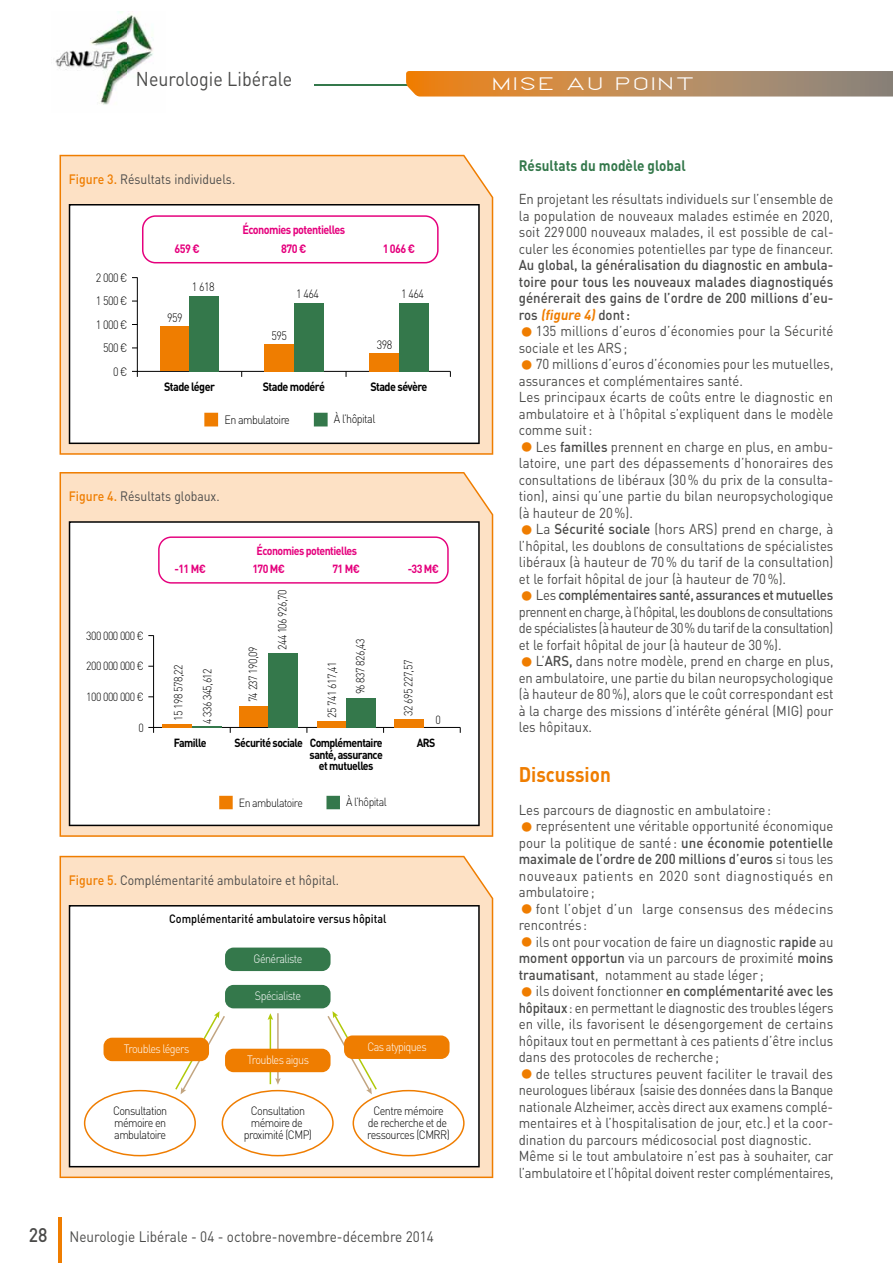
<style>
.page{position:relative;width:893px;height:1263px;background:#fff}
.page>*{position:absolute;margin:0;border:0;box-sizing:border-box;transform-origin:0 0}
.t1{font:700 21px "DINOT";color:#ef7d00;scale:.9 1}
.t2{font:19.8px "DINOT";color:#4a4a49;scale:.9 1}
.t3{font:18px "DIAMANTE";letter-spacing:.2em;color:#fff;scale:1.2 1}
.t4{font:15px "DINOT";color:#4a4a49;scale:.9 1}
.t5{font:700 15px "DINOT";color:#34784b;scale:.9 1}
.t6{font:14.25px/16.5px "DINOT";color:#4a4a49;text-align:justify;scale:.92 1}
.t7{font:14.25px/16.5px "DINOT";color:#4a4a49;text-align:justify;scale:.93 1}
.t8{font:500 14.25px/16.5px "DINOT";letter-spacing:.005em;color:#4a4a49;text-align:justify;scale:.92 1}
.t9{font:14.25px/16.5px "DINOT";letter-spacing:.02em;color:#4a4a49;scale:.94 1}
.t10{font:13.5px "DINOT";color:#4a4a49;scale:.9 1}
.t11{font:300 12px/12px "DINOT";letter-spacing:-.05em;color:#000;text-align:center;scale:.9 1}
.t12{font:300 12px "DINOT";letter-spacing:-.05em;color:#fff;scale:.9 1}
.t13{font:500 12px "DINOT";color:#000;scale:.9 1}
.t14{font:700 12px "DINOT";letter-spacing:-.05em;color:#e5007d;scale:.9 1}
.t15{font:700 12px "DINOT";letter-spacing:-.05em;color:#000;scale:.9 1}
.t16{font:300 11.7px "DINOT";letter-spacing:-.05em;color:#000;scale:.9 1}
.t17{font:700 11.7px "DINOT";letter-spacing:-.05em;color:#000;scale:.9 1}
.t18{font:700 11.7px "DINOT";letter-spacing:-.05em;color:#e5007d;scale:.9 1}
.s1{font-weight:500;color:#ef7d00}
.s2{font-weight:500;font-size:19.5px}
.s3{font-weight:700;color:#ef7d00}
.s4{color:#ef7d00}
.s5{font-weight:500}
</style>
<div class="page">
<svg style="left:60px;top:155px;width:433px;height:300px;background:#fbdab9"></svg>
<svg style="left:60px;top:472px;width:433px;height:365px;background:#fbdab9"></svg>
<svg style="left:60px;top:856px;width:433px;height:322px;background:#fad9b8"></svg>
<svg style="left:69px;top:204px;width:411px;height:240px"></svg>
<svg style="left:69px;top:521px;width:411px;height:305px"></svg>
<svg style="left:69px;top:905px;width:411px;height:262px"></svg>
<hr style="left:58px;top:1218px;width:3px;height:45px;background:#ef7d00">
<hr style="left:314px;top:84px;width:519px;height:2px;background:#34784b">
<img style="left:55px;top:11px;width:98px;height:94px">
<svg style="left:406px;top:71px;width:487px;height:26px;background:#be8c58"></svg>
<h2 class="t2" style="left:136px;top:65px;width:175px">Neurologie Libérale</h2>
<p class="t3" style="left:493px;top:74px;width:168px">MISE AU POINT</p>
<p class="t10" style="left:69px;top:170px;width:186px"><span class="s1">Figure 3.</span> Résultats individuels.</p>
<p class="t14" style="left:243px;top:221px;width:116px">Économies potentielles</p>
<p class="t11" style="left:96px;top:265px;width:37px;line-height:23.4px;text-align:right">2 000 €<br>1 500 €<br>1 000 €<br>500 €<br>0 €</p>
<p class="t14" style="left:174px;top:240px;width:30px">659 €</p>
<p class="t14" style="left:281px;top:240px;width:30px">870 €</p>
<p class="t14" style="left:383px;top:240px;width:38px">1 066 €</p>
<p class="t11" style="left:167px;top:311px;width:19px">959</p>
<p class="t11" style="left:192px;top:280px;width:27px">1 618</p>
<p class="t11" style="left:296px;top:287px;width:27px">1 464</p>
<p class="t11" style="left:272px;top:329px;width:19px">595</p>
<p class="t11" style="left:401px;top:287px;width:27px">1 464</p>
<p class="t11" style="left:377px;top:338px;width:19px">398</p>
<p class="t15" style="left:164px;top:379px;width:58px">Stade léger</p>
<p class="t15" style="left:263px;top:379px;width:70px">Stade modéré</p>
<p class="t15" style="left:370px;top:379px;width:65px">Stade sévère</p>
<p class="t11" style="left:224px;top:413px;width:74px">En ambulatoire</p>
<p class="t11" style="left:334px;top:412px;width:48px">À l’hôpital</p>
<p class="t10" style="left:69px;top:487px;width:169px"><span class="s1">Figure 4.</span> Résultats globaux.</p>
<p class="t18" style="left:257px;top:542px;width:113px">Économies potentielles</p>
<p class="t16" style="left:86px;top:627px;width:66px">300 000 000 €</p>
<p class="t16" style="left:86px;top:658px;width:66px">200 000 000 €</p>
<p class="t16" style="left:86px;top:689px;width:66px">100 000 000 €</p>
<p class="t16" style="left:139px;top:719px;width:8px">0</p>
<p class="t18" style="left:174px;top:561px;width:37px">-11 M€</p>
<p class="t18" style="left:252px;top:561px;width:38px">170 M€</p>
<p class="t18" style="left:332px;top:561px;width:32px">71 M€</p>
<p class="t18" style="left:408px;top:561px;width:37px">-33 M€</p>
<p class="t16" style="left:170px;top:720px;width:64px;rotate:-90deg">15 198 578,22</p>
<p class="t16" style="left:199px;top:724px;width:64px;rotate:-90deg">4 336 345,612</p>
<p class="t17" style="left:174px;top:735px;width:38px">Famille</p>
<p class="t16" style="left:245px;top:702px;width:64px;rotate:-90deg">74 237 190,09</p>
<p class="t16" style="left:274px;top:650px;width:69px;rotate:-90deg">244 106 926,70</p>
<p class="t16" style="left:324px;top:718px;width:64px;rotate:-90deg">25 741 617,41</p>
<p class="t16" style="left:352px;top:694px;width:64px;rotate:-90deg">96 837 826,43</p>
<p class="t17" style="left:235px;top:735px;width:166px">Sécurité sociale Complémentaire</p>
<p class="t17" style="left:310px;top:746px;width:83px">santé, assurance</p>
<p class="t17" style="left:319px;top:758px;width:62px">et mutuelles</p>
<p class="t16" style="left:239px;top:795px;width:73px">En ambulatoire</p>
<p class="t16" style="left:346px;top:794px;width:47px">À l’hôpital</p>
<p class="t16" style="left:400px;top:716px;width:64px;rotate:-90deg">32 695 227,57</p>
<p class="t16" style="left:436px;top:712px;width:8px">0</p>
<p class="t17" style="left:417px;top:735px;width:22px">ARS</p>
<p class="t10" style="left:69px;top:871px;width:302px"><span class="s1">Figure 5.</span> Complémentarité ambulatoire et hôpital.</p>
<p class="t13" style="left:169px;top:910px;width:243px">Complémentarité ambulatoire versus hôpital</p>
<p class="t12" style="left:254px;top:950px;width:56px">Généraliste</p>
<p class="t12" style="left:255px;top:988px;width:53px">Spécialiste</p>
<p class="t12" style="left:124px;top:1041px;width:74px">Troubles légers</p>
<p class="t12" style="left:367px;top:1038px;width:67px">Cas atypiques</p>
<p class="t12" style="left:247px;top:1052px;width:70px">Troubles aigus</p>
<p class="t11" style="left:113px;top:1104px;width:62px;text-align:justify">Consultation mémoire en ambulatoire</p>
<p class="t11" style="left:244px;top:1104px;width:77px">Consultation mémoire de proximité (CMP)</p>
<p class="t11" style="left:367px;top:1104px;width:93px">Centre mémoire de recherche et de ressources (CMRR)</p>
<p class="t4" style="left:29px;top:1226px;width:451px"><span class="s2">28</span> Neurologie Libérale - 04 - octobre-novembre-décembre 2014</p>
<p class="t5" style="left:519px;top:156px;width:187px">Résultats du modèle global</p>
<p class="t6" style="left:519px;top:190px;width:344px">En projetant les résultats individuels sur l’ensemble de la population de nouveaux malades estimée en 2020, soit 229 000 nouveaux malades, il est possible de cal&shy;culer les économies potentielles par type de financeur.</p>
<p class="t8" style="left:519px;top:256px;width:344px">Au global, la généralisation du diagnostic en ambula&shy;toire pour tous les nouveaux malades diagnostiqués générerait des gains de l’ordre de 200 millions d’eu&shy;ros <span class="s3">(figure 4)</span>dont :</p>
<p class="t6" style="left:519px;top:322px;width:344px"><span class="s4">•</span> 135 millions d’euros d’économies pour la Sécurité sociale et les ARS ;</p>
<p class="t6" style="left:519px;top:355px;width:344px;text-align:left"><span class="s4">•</span> 70 millions d’euros d’économies pour les mutuelles, assurances et complémentaires santé.<br>Les principaux écarts de coûts entre le diagnostic en ambulatoire et à l’hôpital s’expliquent dans le modèle comme suit :</p>
<p class="t6" style="left:519px;top:438px;width:344px"><span class="s4">•</span> Les <span class="s5">familles</span> prennent en charge en plus, en ambu&shy;latoire, une part des dépassements d’honoraires des consultations de libéraux (30 % du prix de la consulta&shy;tion), ainsi qu’une partie du bilan neuropsychologique (à hauteur de 20 %).</p>
<p class="t7" style="left:519px;top:520px;width:340px"><span class="s4">•</span> La <span class="s5">Sécurité sociale</span> (hors ARS) prend en charge, à l’hôpital, les doublons de consultations de spécialistes libéraux (à hauteur de 70 % du tarif de la consultation) et le forfait hôpital de jour (à hauteur de 70 %).</p>
<p class="t6" style="left:519px;top:586px;width:343px"><span class="s4">•</span> Les <span class="s5">complémentaires santé, assurances et mutuelles </span>prennent en charge, à l’hôpital, les doublons de consultations de spécialistes (à hauteur de 30 % du tarif de la consultation) et le forfait hôpital de jour (à hauteur de 30 %).</p>
<p class="t6" style="left:519px;top:652px;width:344px"><span class="s4">•</span> L’<span class="s5">ARS,</span> dans notre modèle, prend en charge en plus, en ambulatoire, une partie du bilan neuropsychologique (à hauteur de 80 %), alors que le coût correspondant est à la charge des missions d’intérête général (MIG) pour les hôpitaux.</p>
<h1 class="t1" style="left:519px;top:760px;width:104px">Discussion</h1>
<p class="t6" style="left:519px;top:801px;width:276px">Les parcours de diagnostic en ambulatoire :</p>
<p class="t6" style="left:519px;top:817px;width:344px"><span class="s4">•</span> représentent une véritable opportunité économique pour la politique de santé : <span class="s5">une économie potentielle maximale de l’ordre de 200 millions d’euros</span> si tous les nouveaux patients en 2020 sont diagnostiqués en ambulatoire ;</p>
<p class="t9" style="left:519px;top:900px;width:336px"><span class="s4">•</span> font l’objet d’un large consensus des médecins rencontrés :</p>
<p class="t6" style="left:519px;top:933px;width:344px"><span class="s4">•</span> ils ont pour vocation de faire un diagnostic <span class="s5">rapide</span> au <span class="s5">moment opportun</span> via un parcours de proximité <span class="s5">moins traumatisant</span>, notamment au stade léger ;</p>
<p class="t6" style="left:519px;top:982px;width:343px"><span class="s4">•</span> ils doivent fonctionner <span class="s5">en complémentarité avec les hôpitaux</span> : en permettant le diagnostic des troubles légers en ville, ils favorisent le désengorgement de certains hôpitaux tout en permettant à ces patients d’être inclus dans des protocoles de recherche ;</p>
<p class="t7" style="left:519px;top:1065px;width:340px;text-align:left"><span class="s4">•</span> de telles structures peuvent faciliter le travail des neurologues libéraux (saisie des données dans la Banque nationale Alzheimer, accès direct aux examens complé&shy;mentaires et à l’hospitalisation de jour, etc.) et la coor&shy;dination du parcours médicosocial post diagnostic.<br>Même si le tout ambulatoire n’est pas à souhaiter, car l’ambulatoire et l’hôpital doivent rester complémentaires,</p>
</div>
